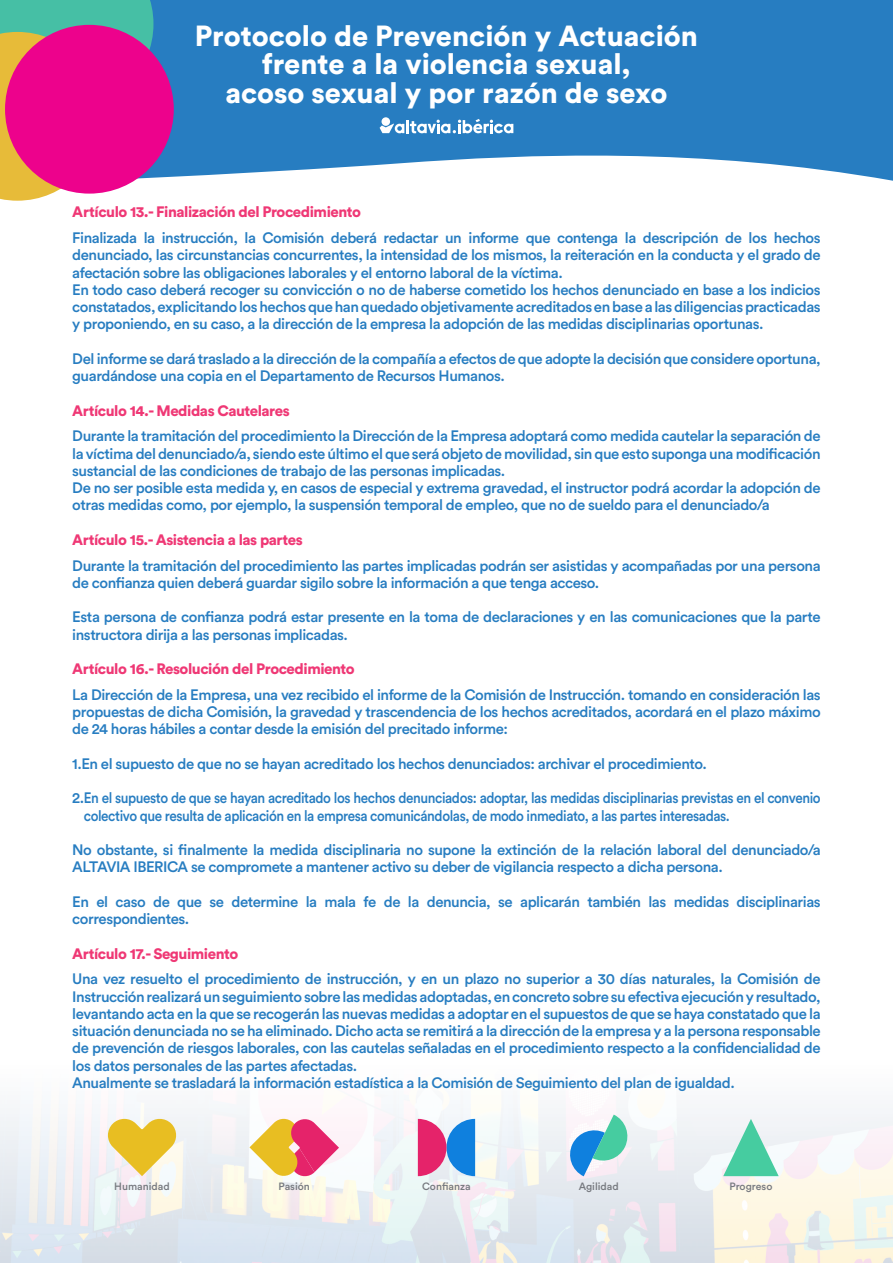
<style>
.page{position:relative;width:893px;height:1263px;background:#fff}
.page>*{position:absolute;margin:0;border:0;box-sizing:border-box;transform-origin:0 0}
.t1{font:900 28.8px/28.5px "Circular Std";color:#fff;text-align:center}
.t2{font:500 15px/17.2px "Circular Std";letter-spacing:-.03em;color:#277dc1}
.t3{font:900 15px "Circular Std";letter-spacing:-.03em;color:#ef3875}
.t4{font:500 10.5px "Circular Std";color:#777a80}
</style>
<div class="page">
<img style="left:0;top:1108px;width:893px;height:155px">
<svg style="left:108px;top:1119px;width:68px;height:57px;background:#ecd16d"></svg>
<svg style="left:249px;top:1119px;width:90px;height:57px"></svg>
<svg style="left:418px;top:1119px;width:57px;height:57px;background:#9273b5"></svg>
<svg style="left:723px;top:1119px;width:56px;height:57px"></svg>
<svg style="left:567px;top:1114px;width:64px;height:62px"></svg>
<svg style="left:153px;top:0;width:740px;height:181px;background:#3b89c6"></svg>
<svg style="left:0;top:0;width:153px;height:201px;background:#98c48b"></svg>
<div style="left:5px;top:25px;width:169px;height:169px;background:#ed028c;border-radius:50%"></div>
<div style="left:236px;top:64px;width:69px;height:48px;background:#277dc1"></div>
<svg style="left:380px;top:119px;width:133px;height:15px"></svg>
<p class="t1" style="left:195px;top:21px;width:505px">Protocolo de Prevención y Actuación</p>
<p class="t1" style="left:225px;top:49px;width:444px">frente a la violencia sexual, acoso sexual y por razón de sexo</p>
<p class="t3" style="left:72px;top:202px;width:290px">Artículo 13.- Finalización del Procedimiento</p>
<p class="t2" style="left:72px;top:229px;width:750px;text-align:justify">Finalizada la instrucción, la Comisión deberá redactar un informe que contenga la descripción de los hechos denunciado, las circunstancias concurrentes, la intensidad de los mismos, la reiteración en la conducta y el grado de afectación sobre las obligaciones laborales y el entorno laboral de la víctima.</p>
<p class="t2" style="left:72px;top:281px;width:750px;text-align:justify">En todo caso deberá recoger su convicción o no de haberse cometido los hechos denunciado en base a los indicios constatados, explicitando los hechos que han quedado objetivamente acreditados en base a las diligencias practicadas y proponiendo, en su caso, a la dirección de la empresa la adopción de las medidas disciplinarias oportunas.</p>
<p class="t2" style="left:72px;top:350px;width:750px">Del informe se dará traslado a la dirección de la compañía a efectos de que adopte la decisión que considere oportuna, guardándose una copia en el Departamento de Recursos Humanos.</p>
<p class="t3" style="left:72px;top:400px;width:219px">Artículo 14.- Medidas Cautelares</p>
<p class="t2" style="left:72px;top:427px;width:750px;text-align:justify">Durante la tramitación del procedimiento la Dirección de la Empresa adoptará como medida cautelar la separación de la víctima del denunciado/a, siendo este último el que será objeto de movilidad, sin que esto suponga una modificación sustancial de las condiciones de trabajo de las personas implicadas.</p>
<p class="t2" style="left:72px;top:479px;width:750px">De no ser posible esta medida y, en casos de especial y extrema gravedad, el instructor podrá acordar la adopción de otras medidas como, por ejemplo, la suspensión temporal de empleo, que no de sueldo para el denunciado/a</p>
<p class="t3" style="left:72px;top:530px;width:232px">Artículo 15.- Asistencia a las partes</p>
<p class="t2" style="left:72px;top:556px;width:750px">Durante la tramitación del procedimiento las partes implicadas podrán ser asistidas y acompañadas por una persona de confianza quien deberá guardar sigilo sobre la información a que tenga acceso.</p>
<p class="t2" style="left:72px;top:608px;width:750px">Esta persona de confianza podrá estar presente en la toma de declaraciones y en las comunicaciones que la parte instructora dirija a las personas implicadas.</p>
<p class="t3" style="left:72px;top:659px;width:284px">Artículo 16.- Resolución del Procedimiento</p>
<p class="t2" style="left:72px;top:686px;width:750px;text-align:justify">La Dirección de la Empresa, una vez recibido el informe de la Comisión de Instrucción. tomando en consideración las propuestas de dicha Comisión, la gravedad y trascendencia de los hechos acreditados, acordará en el plazo máximo de 24 horas hábiles a contar desde la emisión del precitado informe:</p>
<p class="t2" style="left:72px;top:755px;width:636px">1.En el supuesto de que no se hayan acreditado los hechos denunciados: archivar el procedimiento.</p>
<p class="t2" style="left:84px;top:789px;width:738px;text-indent:-12px">2.En el supuesto de que se hayan acreditado los hechos denunciados: adoptar, las medidas disciplinarias previstas en el convenio colectivo que resulta de aplicación en la empresa comunicándolas, de modo inmediato, a las partes interesadas.</p>
<p class="t2" style="left:72px;top:841px;width:750px">No obstante, si finalmente la medida disciplinaria no supone la extinción de la relación laboral del denunciado/a<br>ALTAVIA IBERICA se compromete a mantener activo su deber de vigilancia respecto a dicha persona.</p>
<p class="t2" style="left:72px;top:893px;width:750px">En el caso de que se determine la mala fe de la denuncia, se aplicarán también las medidas disciplinarias correspondientes.</p>
<p class="t3" style="left:72px;top:943px;width:167px">Artículo 17.- Seguimiento</p>
<p class="t2" style="left:72px;top:970px;width:750px;text-align:justify">Una vez resuelto el procedimiento de instrucción, y en un plazo no superior a 30 días naturales, la Comisión de Instrucción realizará un seguimiento sobre las medidas adoptadas, en concreto sobre su efectiva ejecución y resultado, levantando acta en la que se recogerán las nuevas medidas a adoptar en el supuestos de que se haya constatado que la situación denunciada no se ha eliminado. Dicho acta se remitirá a la dirección de la empresa y a la persona responsable de prevención de riesgos laborales, con las cautelas señaladas en el procedimiento respecto a la confidencialidad de los datos personales de las partes afectadas.</p>
<p class="t2" style="left:72px;top:1074px;width:664px">Anualmente se trasladará la información estadística a la Comisión de Seguimiento del plan de igualdad.</p>
<p class="t4" style="left:114px;top:1179px;width:57px">Humanidad</p>
<p class="t4" style="left:279px;top:1179px;width:33px">Pasión</p>
<p class="t4" style="left:422px;top:1179px;width:50px">Confianza</p>
<p class="t4" style="left:579px;top:1179px;width:42px">Agilidad</p>
<p class="t4" style="left:729px;top:1179px;width:44px">Progreso</p>
</div>
